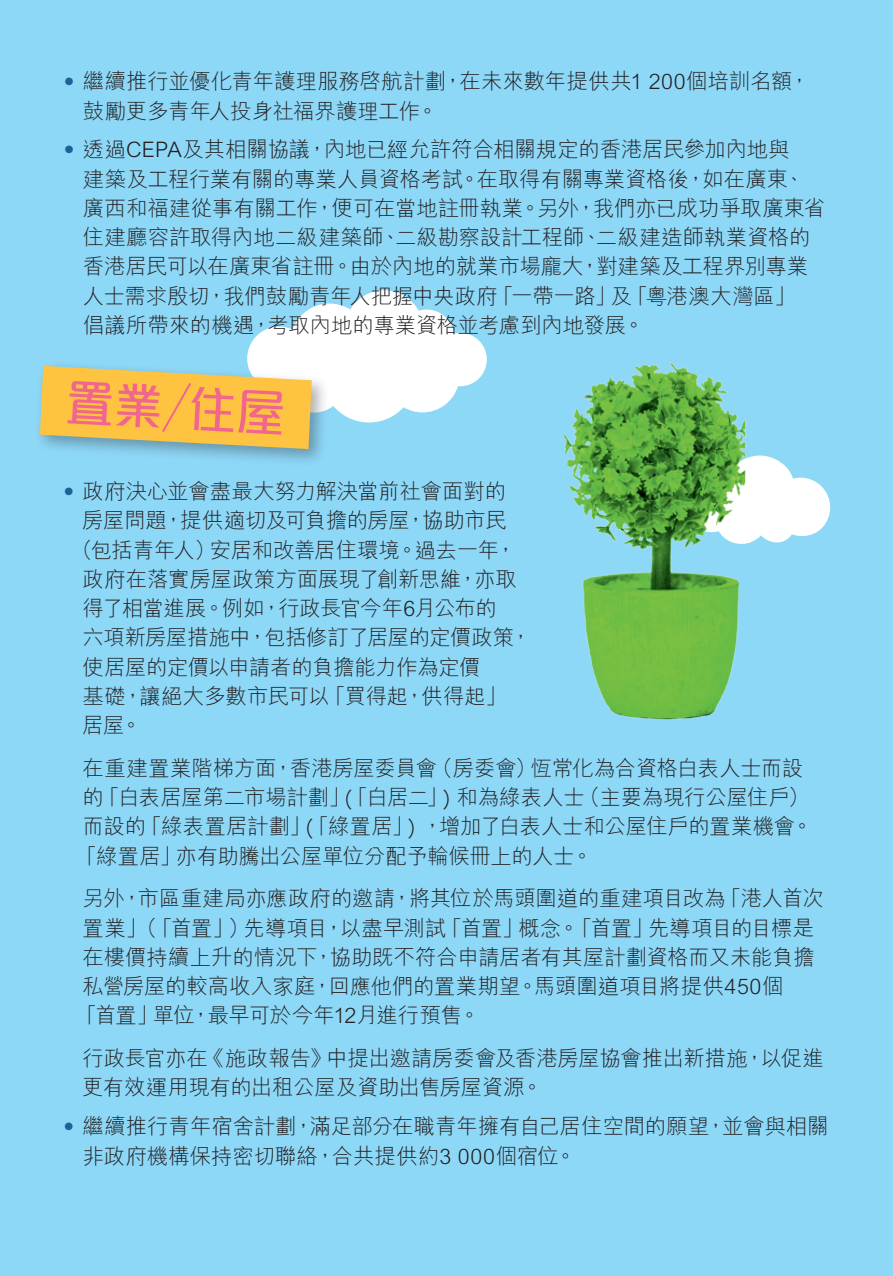
<style>
.page{position:relative;width:893px;height:1276px;background:#8dd7f7}
.page>*{position:absolute;margin:0;border:0;box-sizing:border-box;transform-origin:0 0}
.t1{font:500 49.5px "M Elle HK";color:#f1668d}
.t2{font:300 21.38px/29.2px "M Hei HK";letter-spacing:-.01em;color:#231f20}
.t3{font:300 21.38px "M Hei HK";letter-spacing:-.03em;color:#231f20}
.s1{font-family:"Helvetica Neue LT Std";color:#206097}
</style>
<div class="page">
<svg style="left:769px;top:457px;width:61px;height:86px"></svg>
<img style="left:562px;top:362px;width:207px;height:358px">
<div style="left:34px;top:361px;width:296px;height:107px;background:#231f20;opacity:.35"></div>
<svg style="left:40px;top:290px;width:447px;height:159px"></svg>
<p class="t2" style="left:83px;top:66px;width:729px;text-indent:-19px"><span class="s1">•</span> 繼續推行並優化青年護理服務啓航計劃，在未來數年提供共1 200個培訓名額，鼓勵更多青年人投身社福界護理工作。</p>
<p class="t2" style="left:83px;top:135px;width:744px;text-indent:-19px"><span class="s1">•</span> 透過CEPA及其相關協議，內地已經允許符合相關規定的香港居民參加內地與<br>建築及工程行業有關的專業人員資格考試。在取得有關專業資格後，如在廣東、廣西和福建從事有關工作，便可在當地註冊執業。另外，我們亦已成功爭取廣東省住建廳容許取得內地二級建築師、二級勘察設計工程師、二級建造師執業資格的香港居民可以在廣東省註冊。由於內地的就業市場龐大，對建築及工程界別專業人士需求殷切，我們鼓勵青年人把握中央政府「一帶一路」及「粵港澳大灣區」<br>倡議所帶來的機遇，考取內地的專業資格並考慮到內地發展。</p>
<h1 class="t1" style="left:66px;top:377px;width:222px;rotate:3deg">置業／住屋</h1>
<p class="t2" style="left:63px;top:476px;width:444px"><span class="s1">•</span> 政府決心並會盡最大努力解決當前社會面對的</p>
<p class="t2" style="left:83px;top:505px;width:426px">房屋問題，提供適切及可負擔的房屋，協助市民</p>
<p class="t2" style="left:71px;top:535px;width:447px">（包括青年人）安居和改善居住環境。過去一年，</p>
<p class="t2" style="left:83px;top:564px;width:436px">政府在落實房屋政策方面展現了創新思維，亦取</p>
<p class="t3" style="left:83px;top:597px;width:416px">得了相當進展。例如，行政長官今年6月公布的</p>
<p class="t2" style="left:83px;top:622px;width:450px">六項新房屋措施中，包括修訂了居屋的定價政策，</p>
<p class="t2" style="left:83px;top:652px;width:399px">使居屋的定價以申請者的負擔能力作為定價</p>
<p class="t2" style="left:83px;top:681px;width:426px">基礎，讓絕大多數市民可以「買得起，供得起」</p>
<p class="t2" style="left:83px;top:710px;width:61px">居屋。</p>
<p class="t2" style="left:83px;top:753px;width:722px">在重建置業階梯方面，香港房屋委員會（房委會）恆常化為合資格白表人士而設</p>
<p class="t2" style="left:83px;top:782px;width:728px">的「白表居屋第二市場計劃」(「白居二」) 和為綠表人士（主要為現行公屋住戶）</p>
<p class="t2" style="left:83px;top:811px;width:732px">而設的「綠表置居計劃」(「綠置居」) ，增加了白表人士和公屋住戶的置業機會。</p>
<p class="t2" style="left:76px;top:841px;width:519px">「綠置居」亦有助騰出公屋單位分配予輪候冊上的人士。</p>
<p class="t2" style="left:83px;top:883px;width:743px">另外，市區重建局亦應政府的邀請，將其位於馬頭圍道的重建項目改為「港人首次</p>
<p class="t2" style="left:83px;top:913px;width:733px">置業」（「首置」）先導項目，以盡早測試「首置」概念。「首置」先導項目的目標是</p>
<p class="t2" style="left:83px;top:942px;width:733px">在樓價持續上升的情況下，協助既不符合申請居者有其屋計劃資格而又未能負擔</p>
<p class="t2" style="left:83px;top:971px;width:702px">私營房屋的較高收入家庭，回應他們的置業期望。馬頭圍道項目將提供450個</p>
<p class="t2" style="left:76px;top:1000px;width:406px">「首置」單位，最早可於今年12月進行預售。</p>
<p class="t2" style="left:83px;top:1043px;width:743px">行政長官亦在《施政報告》中提出邀請房委會及香港房屋協會推出新措施，以促進更有效運用現有的出租公屋及資助出售房屋資源。</p>
<p class="t2" style="left:83px;top:1111px;width:747px;text-indent:-19px"><span class="s1">•</span> 繼續推行青年宿舍計劃，滿足部分在職青年擁有自己居住空間的願望，並會與相關非政府機構保持密切聯絡，合共提供約3 000個宿位。</p>
</div>
